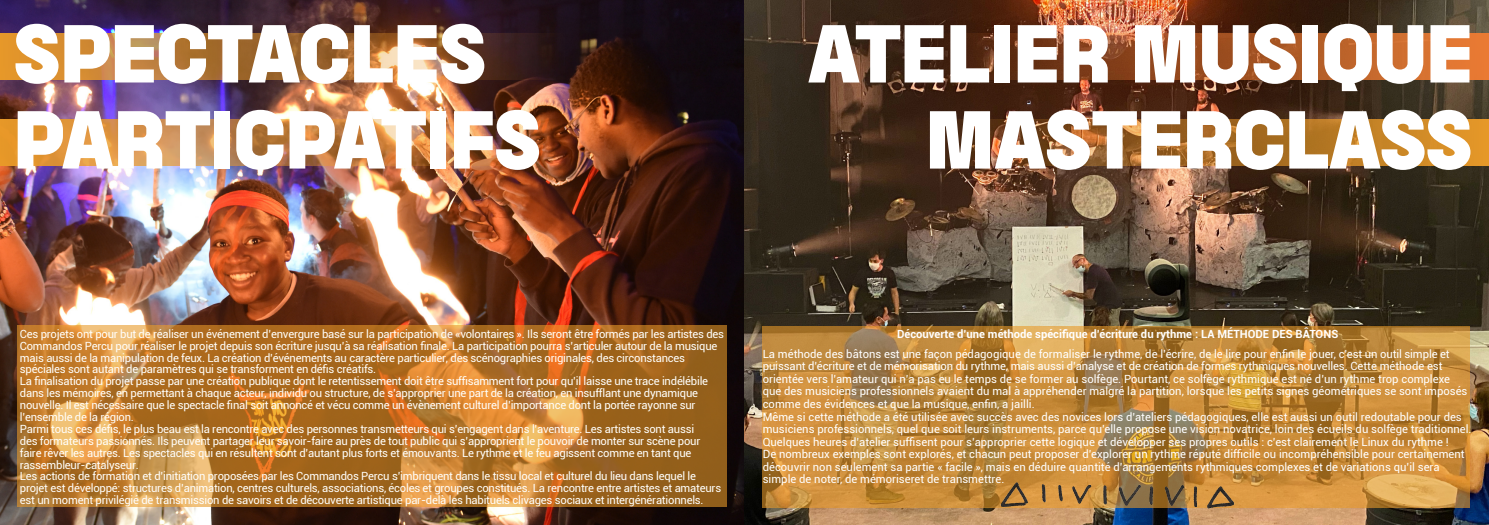
<style>
.page{position:relative;width:1489px;height:525px;background:#fff}
.page>*{position:absolute;margin:0;border:0;box-sizing:border-box;transform-origin:0 0}
.t1{font:900 semi-condensed 71.62px/86px "Kurdis Test";color:#fff}
.corps_de_texte{font:11.25px/11.9px "Roboto";letter-spacing:-.02em;color:#fffefa}
.corps_de_texte-2{font:11.25px/12.5px "Roboto";color:#fff}
.corps_de_texte-3{font:700 11.25px "Roboto";color:#fff}
</style>
<div class="page">
<img style="left:0;top:0;width:1488px;height:524px">
<svg style="left:18px;top:325px;width:708px;height:182px"></svg>
<svg style="left:762px;top:326px;width:707px;height:182px"></svg>
<img style="left:996px;top:480px;width:240px;height:29px">
<svg style="left:0;top:33px;width:743px;height:47px"></svg>
<img style="left:0;top:119px;width:743px;height:47px">
<svg style="left:744px;top:33px;width:744px;height:47px"></svg>
<svg style="left:743px;top:119px;width:745px;height:47px"></svg>
<p class="t1" style="left:14px;top:6px;width:529px">SPECTACLES<br>PARTICPATIFS</p>
<p class="t1" style="left:807px;top:6px;width:666px;text-align:right">ATELIER MUSIQUE<br>MASTERCLASS</p>
<p class="corps_de_texte" style="left:20px;top:327px;width:705px">Ces projets ont pour but de réaliser un événement d’envergure basé sur la participation de «volontaires ». Ils seront être formés par les artistes des Commandos Percu pour réaliser le projet depuis son écriture jusqu’à sa réalisation finale. La participation pourra s’articuler autour de la musique mais aussi de la manipulation de feux. La création d’événements au caractère particulier, des scénographies originales, des circonstances spéciales sont autant de paramètres qui se transforment en défis créatifs.<br>La finalisation du projet passe par une création publique dont le retentissement doit être suffisamment fort pour qu’il laisse une trace indélébile dans les mémoires, en permettant à chaque acteur, individu ou structure, de s’approprier une part de la création, en insufflant une dynamique nouvelle. Il est nécessaire que le spectacle final soit annoncé et vécu comme un évènement culturel d’importance dont la portée rayonne sur l’ensemble de la région.<br>Parmi tous ces défis, le plus beau est la rencontre avec des personnes transmetteurs qui s’engagent dans l’aventure. Les artistes sont aussi<br>des formateurs passionnés. Ils peuvent partager leur savoir-faire au près de tout public qui s’approprient le pouvoir de monter sur scène pour faire rêver les autres. Les spectacles qui en résultent sont d’autant plus forts et émouvants. Le rythme et le feu agissent comme en tant que rassembleur-catalyseur.<br>Les actions de formation et d’initiation proposées par les Commandos Percu s’imbriquent dans le tissu local et culturel du lieu dans lequel le projet est développé: structures d’animation, centres culturels, associations, écoles et groupes constitués. La rencontre entre artistes et amateurs est un moment privilégié de transmission de savoirs et de découverte artistique par-delà les habituels clivages sociaux et intergénérationnels.</p>
<p class="corps_de_texte-3" style="left:897px;top:326px;width:442px">Découverte d’une méthode spécifique d’écriture du rythme : LA MÉTHODE DES BÂTONS</p>
<p class="corps_de_texte-2" style="left:762px;top:347px;width:710px">La méthode des bâtons est une façon pédagogique de formaliser le rythme, de l’écrire, de le lire pour enfin le jouer, c’est un outil simple et puissant d’écriture et de mémorisation du rythme, mais aussi d’analyse et de création de formes rythmiques nouvelles. Cette méthode est orientée vers l’amateur qui n’a pas eu le temps de se former au solfège. Pourtant, ce solfège rythmique est né d’un rythme trop complexe que des musiciens professionnels avaient du mal à appréhender malgré la partition, lorsque les petits signes géométriques se sont imposés comme des évidences et que la musique, enfin, a jailli.<br>Même si cette méthode a été utilisée avec succès avec des novices lors d’ateliers pédagogiques, elle est aussi un outil redoutable pour des musiciens professionnels, quel que soit leurs instruments, parce qu’elle propose une vision novatrice, loin des écueils du solfège traditionnel.<br>Quelques heures d’atelier suffisent pour s’approprier cette logique et développer ses propres outils : c’est clairement le Linux du rythme !<br>De nombreux exemples sont explorés, et chacun peut proposer d’explorer un rythme réputé difficile ou incompréhensible pour certainement découvrir non seulement sa partie « facile », mais en déduire quantité d’arrangements rythmiques complexes et de variations qu’il sera simple de noter, de mémoriseret de transmettre.</p>
</div>
